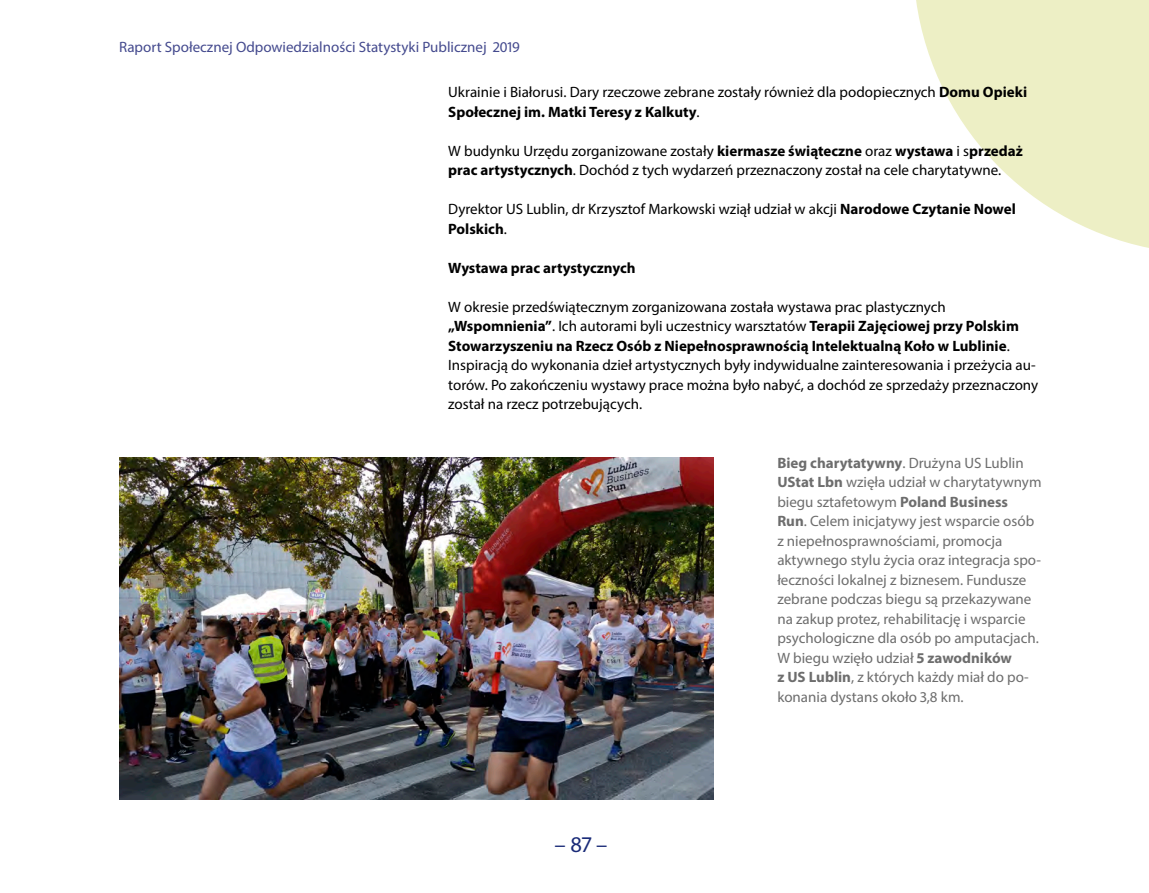
<style>
.page{position:relative;width:1149px;height:893px;background:#fff}
.page>*{position:absolute;margin:0;border:0;box-sizing:border-box;transform-origin:0 0}
.t1{font:22.5px "Myriad Pro";color:#1a2b78}
.t2{font:15px/19.5px "Myriad Pro";color:#000}
.OpisZdjęcia{font:15px/19.5px "Myriad Pro";color:#6d6d6d}
.t3{font:15px "Myriad Pro";color:#444a8e}
.t4{font:700 15px "Myriad Pro";color:#000}
.s1{font-weight:700}
</style>
<div class="page">
<svg style="left:916px;top:0;width:232px;height:248px;fill:#edefc5"></svg>
<img style="left:119px;top:457px;width:594px;height:342px">
<p class="t3" style="left:119px;top:38px;width:402px">Raport Społecznej Odpowiedzialności Statystyki Publicznej 2019</p>
<p class="t2" style="left:448px;top:82px;width:580px">Ukrainie i Białorusi. Dary rzeczowe zebrane zostały również dla podopiecznych <span class="s1">Domu Opieki<br>Społecznej im. Matki Teresy z Kalkuty</span>.</p>
<p class="t2" style="left:448px;top:141px;width:576px">W budynku Urzędu zorganizowane zostały <span class="s1">kiermasze świąteczne</span> oraz <span class="s1">wystawa</span> i s<span class="s1">przedaż prac artystycznych</span>. Dochód z tych wydarzeń przeznaczony został na cele charytatywne.</p>
<p class="t2" style="left:448px;top:199px;width:569px">Dyrektor US Lublin, dr Krzysztof Markowski wziął udział w akcji <span class="s1">Narodowe Czytanie Nowel<br>Polskich</span>.</p>
<p class="t4" style="left:448px;top:258px;width:189px">Wystawa prac artystycznych</p>
<p class="t2" style="left:448px;top:297px;width:591px">W okresie przedświątecznym zorganizowana została wystawa prac plastycznych <span class="s1">„Wspomnienia”</span>. Ich autorami byli uczestnicy warsztatów <span class="s1">Terapii Zajęciowej przy Polskim Stowarzyszeniu na Rzecz Osób z Niepełnosprawnością Intelektualną Koło w Lublinie</span>.<br>Inspiracją do wykonania dzieł artystycznych były indywidualne zainteresowania i przeżycia au&shy;torów. Po zakończeniu wystawy prace można było nabyć, a dochód ze sprzedaży przeznaczony został na rzecz potrzebujących.</p>
<h1 class="t1" style="left:554px;top:831px;width:54px">– 87 –</h1>
<p class="OpisZdjęcia" style="left:777px;top:453px;width:265px"><span class="s1">Bieg charytatywny</span>. Drużyna US Lublin <span class="s1">UStat Lbn</span> wzięła udział w charytatywnym biegu sztafetowym <span class="s1">Poland Business<br>Run</span>. Celem inicjatywy jest wsparcie osób z niepełnosprawnościami, promocja aktywnego stylu życia oraz integracja spo&shy;łeczności lokalnej z biznesem. Fundusze zebrane podczas biegu są przekazywane na zakup protez, rehabilitację i wsparcie psychologiczne dla osób po amputacjach.<br>W biegu wzięło udział <span class="s1">5 zawodników<br>z US Lublin</span>, z których każdy miał do po&shy;konania dystans około 3,8 km.</p>
</div>
